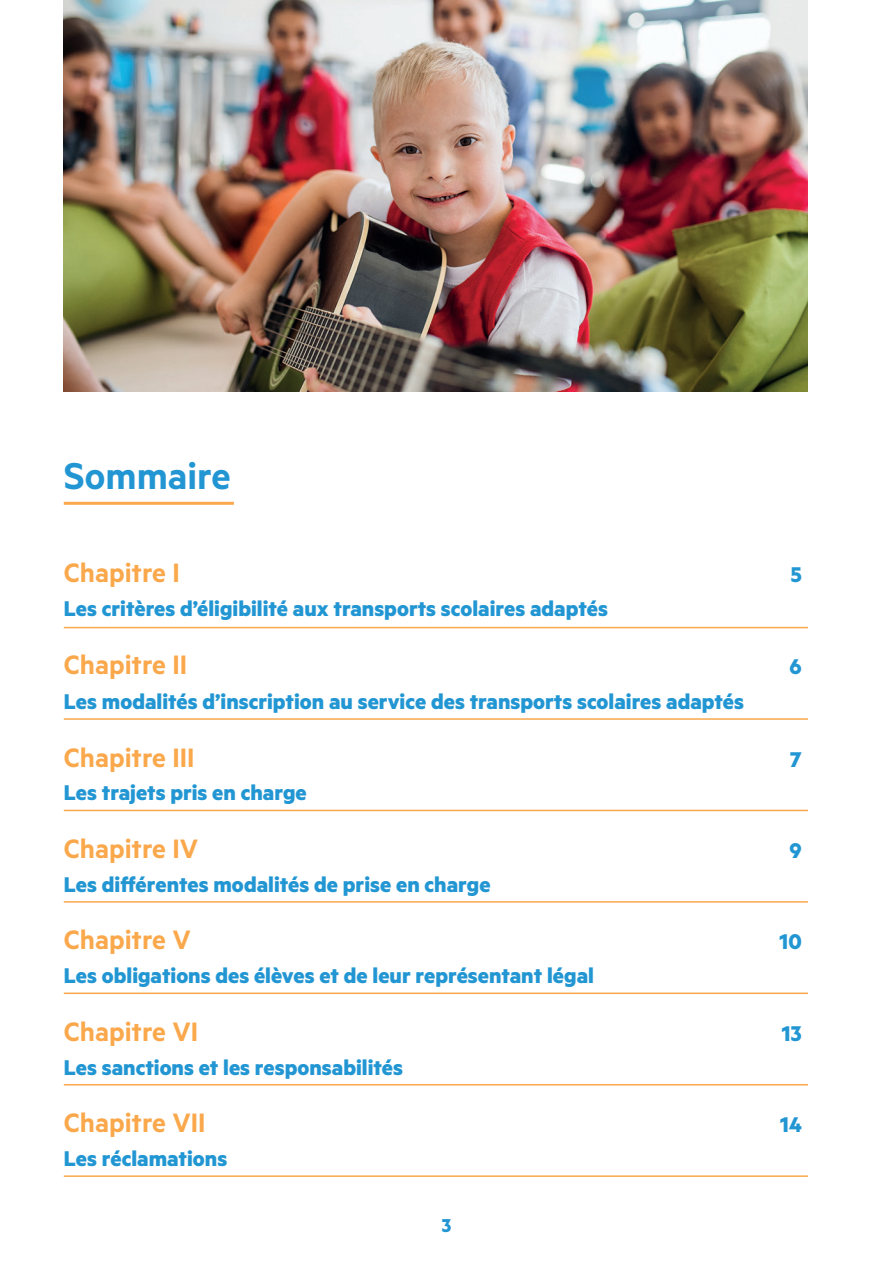
<style>
.page{position:relative;width:893px;height:1263px;background:#fff}
.page>*{position:absolute;margin:0;border:0;box-sizing:border-box;transform-origin:0 0}
.t1{font:600 42px "Metric";color:#2296d3}
.t2{font:600 30px "Metric";color:#faa84b}
.t3{font:700 24px "Metric";color:#2296d3}
.t4{font:700 21px "Metric";color:#2296d3}
</style>
<div class="page">
<hr style="left:64px;top:502px;width:170px;height:3px;background:#faa84b">
<hr style="left:64px;top:627px;width:744px;height:1px;background:#faa84b">
<hr style="left:64px;top:718px;width:744px;height:2px;background:#faa84b">
<hr style="left:64px;top:810px;width:744px;height:1px;background:#faa84b">
<hr style="left:64px;top:901px;width:744px;height:2px;background:#faa84b">
<hr style="left:64px;top:992px;width:744px;height:2px;background:#faa84b">
<hr style="left:64px;top:1084px;width:744px;height:1px;background:#faa84b">
<hr style="left:64px;top:1175px;width:744px;height:2px;background:#faa84b">
<img style="left:64px;top:0;width:744px;height:391px">
<p class="t1" style="left:64px;top:451px;width:169px">Sommaire</p>
<p class="t2" style="left:64px;top:555px;width:117px">Chapitre I</p>
<p class="t3" style="left:791px;top:560px;width:13px">5</p>
<p class="t3" style="left:64px;top:594px;width:546px">Les critères d’éligibilité aux transports scolaires adaptés</p>
<p class="t2" style="left:64px;top:647px;width:125px">Chapitre II</p>
<p class="t3" style="left:790px;top:652px;width:14px">6</p>
<p class="t3" style="left:64px;top:687px;width:682px">Les modalités d’inscription au service des transports scolaires adaptés</p>
<p class="t2" style="left:64px;top:739px;width:132px">Chapitre III</p>
<p class="t3" style="left:790px;top:744px;width:13px">7</p>
<p class="t3" style="left:64px;top:778px;width:244px">Les trajets pris en charge</p>
<p class="t2" style="left:64px;top:831px;width:136px">Chapitre IV</p>
<p class="t3" style="left:790px;top:836px;width:14px">9</p>
<p class="t3" style="left:64px;top:870px;width:428px">Les différentes modalités de prise en charge</p>
<p class="t2" style="left:64px;top:922px;width:129px">Chapitre V</p>
<p class="t3" style="left:780px;top:927px;width:24px">10</p>
<p class="t3" style="left:64px;top:961px;width:532px">Les obligations des élèves et de leur représentant légal</p>
<p class="t2" style="left:64px;top:1013px;width:136px">Chapitre VI</p>
<p class="t3" style="left:782px;top:1018px;width:21px">13</p>
<p class="t3" style="left:64px;top:1052px;width:341px">Les sanctions et les responsabilités</p>
<p class="t2" style="left:64px;top:1105px;width:143px">Chapitre VII</p>
<p class="t3" style="left:780px;top:1110px;width:23px">14</p>
<p class="t3" style="left:64px;top:1144px;width:165px">Les réclamations</p>
<p class="t4" style="left:442px;top:1212px;width:11px">3</p>
</div>
